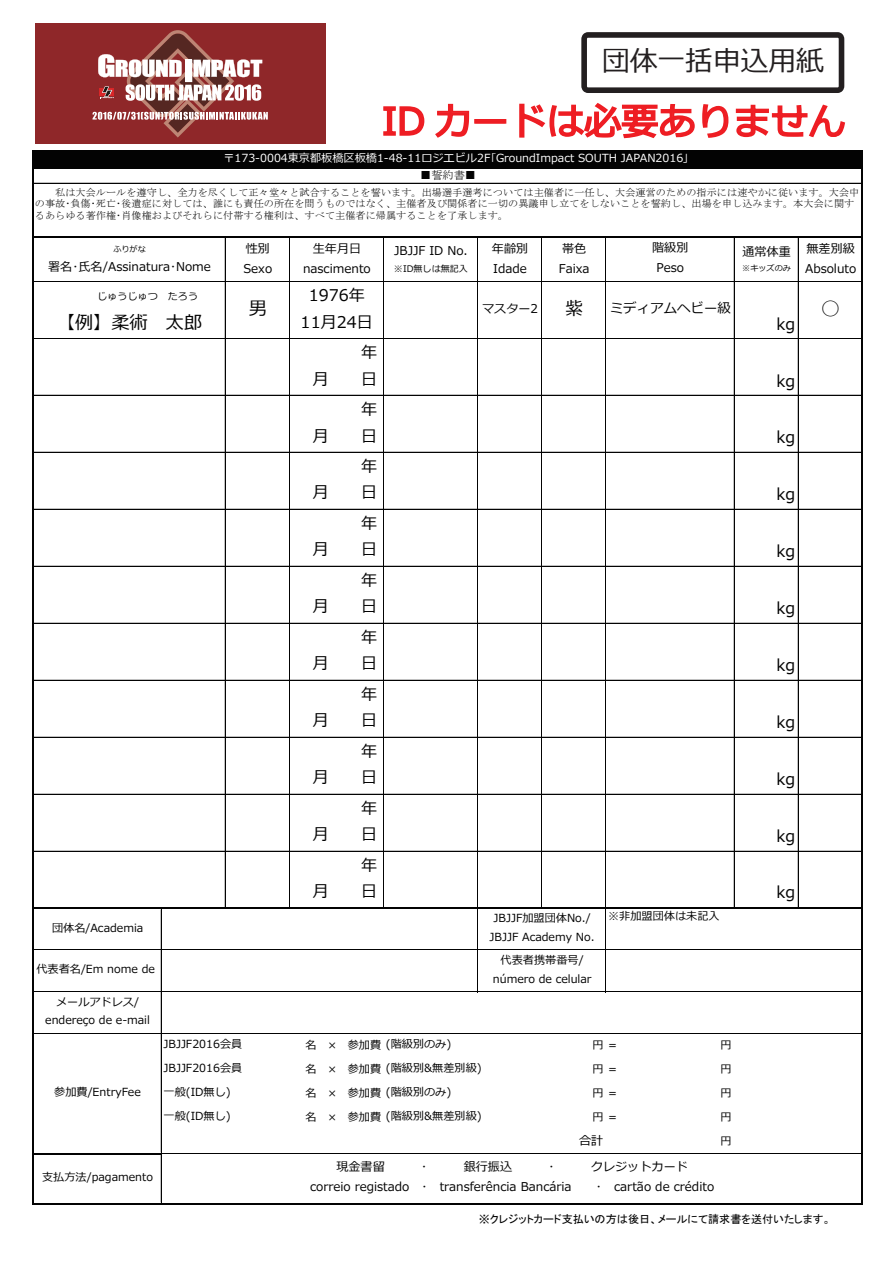
<style>
.page{position:relative;width:893px;height:1263px;background:#fff}
.page>*{position:absolute;margin:0;border:0;box-sizing:border-box;transform-origin:0 0}
.t1{font:37.35px "Meiryo";color:#ee1d23}
.t2{font:27.75px "Meiryo";color:#231f20}
.t3{font:18.15px "Meiryo";color:#030303}
.t4{font:16.05px/26.2px "Meiryo";color:#030303;text-align:center}
.t5{font:13.5px "Meiryo";color:#030303}
.t6{font:12.15px/20px "Meiryo";color:#030303}
.t7{font:11.1px/18.5px "Meiryo";color:#030303;text-align:center}
.t8{font:11.1px "Meiryo";color:#fff}
.t9{font:11.1px "MS P Gothic";color:#030303}
.t10{font:11.1px "MS Mincho";color:#030303}
.t11{font:10.05px/11.2px "MS Mincho";letter-spacing:.01em;color:#030303}
.t12{font:10.05px "Meiryo";color:#030303}
.t13{font:9.15px "Meiryo";color:#030303}
.t14{font:8.1px "Meiryo";color:#030303}
</style>
<div class="page">
<svg style="left:383px;top:106px;width:42px;height:30px"></svg>
<svg style="left:435px;top:103px;width:35px;height:35px"></svg>
<div style="left:474px;top:119px;width:32px;height:5px;border:2px solid #ee1d23"></div>
<svg style="left:519px;top:103px;width:210px;height:36px"></svg>
<svg style="left:735px;top:104px;width:111px;height:34px"></svg>
<svg style="left:581px;top:32px;width:263px;height:61px"></svg>
<div style="left:33px;top:150px;width:829px;height:18px;background:#030303"></div>
<hr style="left:477px;top:238px;width:1px;height:669px;background:#030303">
<hr style="left:605px;top:238px;width:1px;height:669px;background:#030303">
<hr style="left:34px;top:1153px;width:128px;height:1px;background:#030303">
<hr style="left:161px;top:909px;width:1px;height:244px;background:#030303">
<hr style="left:33px;top:150px;width:1px;height:1054px;background:#030303">
<hr style="left:861px;top:151px;width:2px;height:1053px;background:#030303">
<hr style="left:225px;top:238px;width:1px;height:669px;background:#030303">
<hr style="left:289px;top:238px;width:1px;height:669px;background:#030303">
<hr style="left:383px;top:238px;width:1px;height:669px;background:#030303">
<hr style="left:477px;top:909px;width:1px;height:83px;background:#030303">
<hr style="left:541px;top:238px;width:1px;height:669px;background:#030303">
<hr style="left:605px;top:909px;width:1px;height:83px;background:#030303">
<hr style="left:734px;top:238px;width:1px;height:669px;background:#030303">
<hr style="left:798px;top:238px;width:1px;height:669px;background:#030303">
<hr style="left:161px;top:1154px;width:1px;height:49px;background:#030303">
<hr style="left:34px;top:150px;width:829px;height:1px;background:#030303">
<hr style="left:34px;top:167px;width:829px;height:2px;background:#030303">
<hr style="left:34px;top:183px;width:827px;height:1px;background:#030303">
<hr style="left:34px;top:236px;width:829px;height:2px;background:#030303">
<hr style="left:34px;top:281px;width:827px;height:1px;background:#030303">
<hr style="left:34px;top:338px;width:827px;height:1px;background:#030303">
<hr style="left:34px;top:395px;width:827px;height:1px;background:#030303">
<hr style="left:34px;top:452px;width:827px;height:1px;background:#030303">
<hr style="left:34px;top:509px;width:827px;height:1px;background:#030303">
<hr style="left:34px;top:566px;width:827px;height:1px;background:#030303">
<hr style="left:34px;top:623px;width:827px;height:1px;background:#030303">
<hr style="left:34px;top:680px;width:827px;height:1px;background:#030303">
<hr style="left:34px;top:737px;width:827px;height:1px;background:#030303">
<hr style="left:34px;top:794px;width:827px;height:1px;background:#030303">
<hr style="left:34px;top:851px;width:827px;height:1px;background:#030303">
<hr style="left:34px;top:907px;width:829px;height:2px;background:#030303">
<hr style="left:34px;top:949px;width:827px;height:1px;background:#030303">
<hr style="left:34px;top:991px;width:827px;height:1px;background:#030303">
<hr style="left:34px;top:1033px;width:827px;height:1px;background:#030303">
<hr style="left:162px;top:1153px;width:699px;height:1px;background:#030303">
<hr style="left:34px;top:1203px;width:829px;height:1px;background:#030303">
<div style="left:35px;top:23px;width:291px;height:121px;background:#8f2729"></div>
<svg style="left:93px;top:30px;width:175px;height:108px"></svg>
<h2 class="t2" style="left:602px;top:42px;width:223px">団体一括申込用紙</h2>
<h1 class="t1" style="left:382px;top:95px;width:465px">ID カードは必要ありません</h1>
<p class="t8" style="left:223px;top:150px;width:467px">〒173-0004東京都板橋区板橋1-48-11ロジエビル2F｢GroundImpact SOUTH JAPAN2016｣</p>
<p class="t10" style="left:420px;top:170px;width:57px">■誓約書■</p>
<p class="t11" style="left:35px;top:187px;width:826px;text-indent:20px">私は大会ルールを遵守し、全力を尽くして正々堂々と試合することを誓います。出場選手選考については主催者に一任し、大会運営のための指示には速やかに従います。大会中の事故･負傷･死亡･後遺症に対しては、誰にも責任の所在を問うものではなく、主催者及び関係者に一切の異議申し立てをしないことを誓約し、出場を申し込みます。本大会に関するあらゆる著作権･肖像権およびそれらに付帯する権利は、すべて主催者に帰属することを了承します。</p>
<p class="t14" style="left:113px;top:243px;width:34px">ふりがな</p>
<p class="t6" style="left:48px;top:258px;width:164px">署名･氏名/Assinatura･Nome</p>
<p class="t12" style="left:97px;top:289px;width:102px">じゅうじゅつ たろう</p>
<h3 class="t3" style="left:57px;top:310px;width:147px">【例】柔術 太郎</h3>
<p class="t7" style="left:52px;top:919px;width:93px">団体名/Academia</p>
<p class="t7" style="left:36px;top:961px;width:120px">代表者名/Em nome de</p>
<p class="t7" style="left:45px;top:993px;width:106px">メールアドレス/ endereço de e-mail</p>
<p class="t6" style="left:244px;top:239px;width:30px">性別<br>Sexo</p>
<p class="t6" style="left:303px;top:239px;width:69px;text-align:center">生年月日nascimento</p>
<p class="t6" style="left:394px;top:241px;width:75px">JBJJF ID No.</p>
<p class="t13" style="left:394px;top:262px;width:76px">※ID無しは無記入</p>
<h3 class="t3" style="left:249px;top:296px;width:20px">男</h3>
<h3 class="t4" style="left:301px;top:283px;width:74px">1976年<br>11月24日</h3>
<h3 class="t4" style="left:361px;top:340px;width:18px">年</h3>
<p class="t6" style="left:652px;top:238px;width:38px;text-align:center">階級別<br>Peso</p>
<p class="t5" style="left:610px;top:299px;width:123px">ミディアムヘビー級</p>
<p class="t6" style="left:492px;top:239px;width:38px">年齢別<br>Idade</p>
<p class="t6" style="left:559px;top:239px;width:32px">帯色<br>Faixa</p>
<p class="t6" style="left:742px;top:242px;width:50px">通常体重</p>
<p class="t14" style="left:742px;top:263px;width:50px">※キッズのみ</p>
<p class="t6" style="left:482px;top:300px;width:58px">マスター2</p>
<h3 class="t3" style="left:565px;top:296px;width:20px">紫</h3>
<h3 class="t4" style="left:776px;top:311px;width:20px">kg</h3>
<h3 class="t4" style="left:313px;top:366px;width:18px">月</h3>
<h3 class="t4" style="left:361px;top:366px;width:18px">日</h3>
<h3 class="t4" style="left:776px;top:368px;width:20px">kg</h3>
<h3 class="t4" style="left:361px;top:397px;width:18px">年</h3>
<h3 class="t4" style="left:313px;top:423px;width:18px">月</h3>
<h3 class="t4" style="left:361px;top:423px;width:18px">日</h3>
<h3 class="t4" style="left:776px;top:425px;width:20px">kg</h3>
<h3 class="t4" style="left:361px;top:454px;width:18px">年</h3>
<h3 class="t4" style="left:313px;top:480px;width:18px">月</h3>
<h3 class="t4" style="left:361px;top:480px;width:18px">日</h3>
<h3 class="t4" style="left:776px;top:482px;width:20px">kg</h3>
<h3 class="t4" style="left:361px;top:511px;width:18px">年</h3>
<h3 class="t4" style="left:313px;top:537px;width:18px">月</h3>
<h3 class="t4" style="left:361px;top:537px;width:18px">日</h3>
<h3 class="t4" style="left:776px;top:539px;width:20px">kg</h3>
<h3 class="t4" style="left:361px;top:568px;width:18px">年</h3>
<h3 class="t4" style="left:313px;top:594px;width:18px">月</h3>
<h3 class="t4" style="left:361px;top:594px;width:18px">日</h3>
<h3 class="t4" style="left:776px;top:596px;width:20px">kg</h3>
<h3 class="t4" style="left:361px;top:625px;width:18px">年</h3>
<h3 class="t4" style="left:313px;top:651px;width:18px">月</h3>
<h3 class="t4" style="left:361px;top:651px;width:18px">日</h3>
<h3 class="t4" style="left:776px;top:653px;width:20px">kg</h3>
<h3 class="t4" style="left:361px;top:682px;width:18px">年</h3>
<h3 class="t4" style="left:313px;top:708px;width:18px">月</h3>
<h3 class="t4" style="left:361px;top:708px;width:18px">日</h3>
<h3 class="t4" style="left:776px;top:710px;width:20px">kg</h3>
<h3 class="t4" style="left:361px;top:739px;width:18px">年</h3>
<h3 class="t4" style="left:313px;top:765px;width:18px">月</h3>
<h3 class="t4" style="left:361px;top:765px;width:18px">日</h3>
<h3 class="t4" style="left:776px;top:767px;width:20px">kg</h3>
<h3 class="t4" style="left:361px;top:796px;width:18px">年</h3>
<h3 class="t4" style="left:313px;top:822px;width:18px">月</h3>
<h3 class="t4" style="left:361px;top:822px;width:18px">日</h3>
<h3 class="t4" style="left:776px;top:824px;width:20px">kg</h3>
<h3 class="t4" style="left:361px;top:853px;width:18px">年</h3>
<h3 class="t4" style="left:313px;top:879px;width:18px">月</h3>
<h3 class="t4" style="left:361px;top:879px;width:18px">日</h3>
<h3 class="t4" style="left:776px;top:880px;width:20px">kg</h3>
<p class="t7" style="left:490px;top:910px;width:107px">JBJJF加盟団体No./<br>JBJJF Academy No.</p>
<p class="t7" style="left:493px;top:951px;width:100px">代表者携帯番号/ número de celular</p>
<p class="t7" style="left:608px;top:908px;width:113px">※非加盟団体は未記入</p>
<p class="t7" style="left:54px;top:1083px;width:88px">参加費/EntryFee</p>
<p class="t7" style="left:164px;top:1033px;width:80px;line-height:24px;text-align:left">JBJJF2016会員<br>JBJJF2016会員一般(ID無し)一般(ID無し)</p>
<p class="t7" style="left:42px;top:1168px;width:112px">支払方法/pagamento</p>
<p class="t7" style="left:305px;top:1035px;width:147px">名 × 参加費 (階級別のみ)</p>
<p class="t7" style="left:592px;top:1036px;width:26px">円 =</p>
<p class="t7" style="left:721px;top:1036px;width:13px">円</p>
<p class="t7" style="left:305px;top:1059px;width:178px">名 × 参加費 (階級別&amp;無差別級)</p>
<p class="t7" style="left:592px;top:1060px;width:26px">円 =</p>
<p class="t7" style="left:721px;top:1060px;width:13px">円</p>
<p class="t7" style="left:305px;top:1083px;width:147px">名 × 参加費 (階級別のみ)</p>
<p class="t7" style="left:592px;top:1084px;width:26px">円 =</p>
<p class="t7" style="left:721px;top:1084px;width:13px">円</p>
<p class="t7" style="left:305px;top:1107px;width:178px">名 × 参加費 (階級別&amp;無差別級)</p>
<p class="t7" style="left:592px;top:1108px;width:26px">円 =</p>
<p class="t7" style="left:721px;top:1108px;width:13px">円</p>
<p class="t6" style="left:579px;top:1131px;width:26px">合計</p>
<p class="t7" style="left:721px;top:1132px;width:13px">円</p>
<p class="t6" style="left:336px;top:1157px;width:50px">現金書留</p>
<p class="t6" style="left:421px;top:1157px;width:8px">･</p>
<p class="t6" style="left:464px;top:1157px;width:50px">銀行振込</p>
<p class="t6" style="left:548px;top:1157px;width:8px">･</p>
<p class="t6" style="left:591px;top:1157px;width:98px">クレジットカード</p>
<p class="t6" style="left:310px;top:1177px;width:263px">correio registado ･ transferência Bancária</p>
<p class="t6" style="left:596px;top:1177px;width:120px">･ cartão de crédito</p>
<p class="t6" style="left:805px;top:239px;width:53px">無差別級<br>Absoluto</p>
<h3 class="t3" style="left:822px;top:296px;width:20px">◯</h3>
<p class="t9" style="left:479px;top:1213px;width:353px">※クレジットカード支払いの方は後日、メールにて請求書を送付いたします。</p>
</div>
